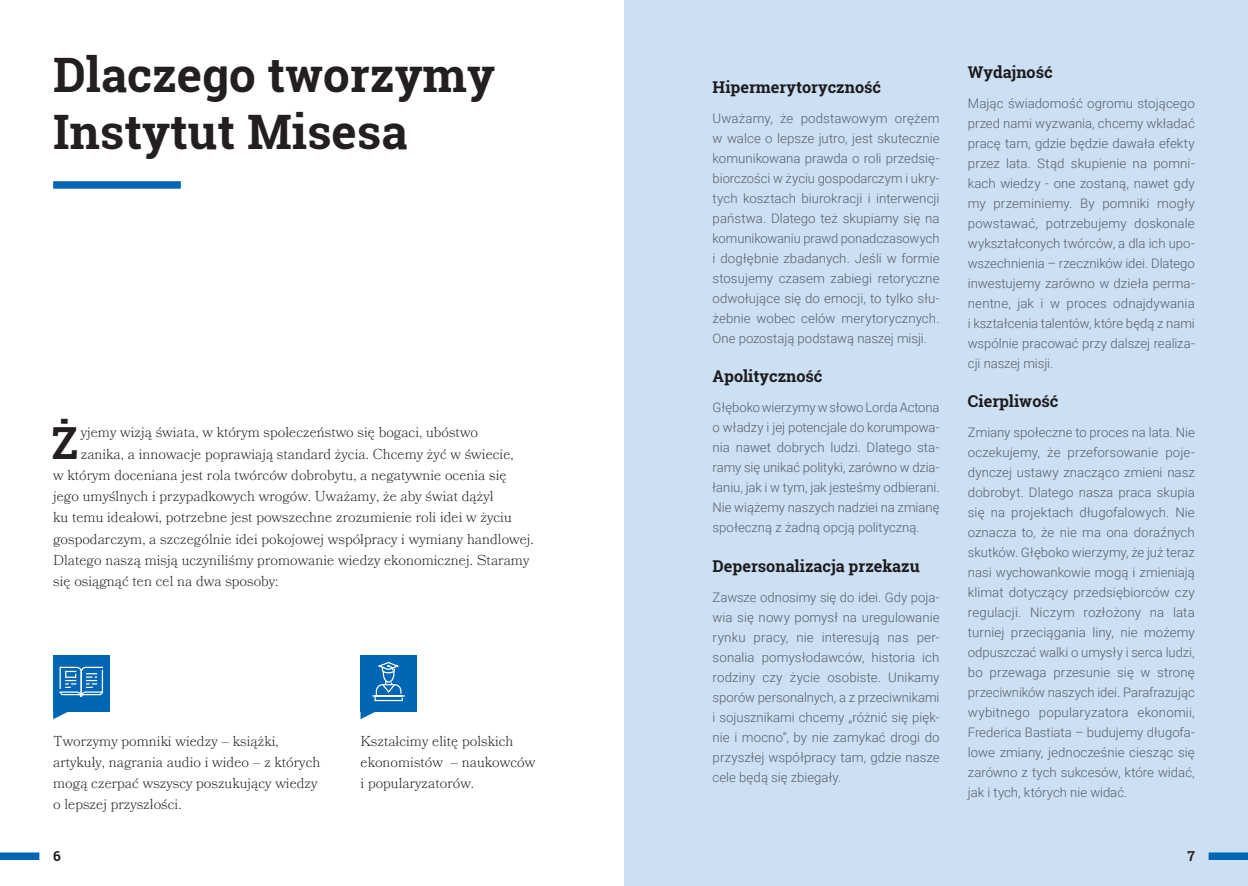
<style>
.page{position:relative;width:1248px;height:886px;background:#fff}
.page>*{position:absolute;margin:0;border:0;box-sizing:border-box;transform-origin:0 0}
.Title_Page{font:700 47.5px/57px "Roboto Slab";color:#231f20}
.Feature{font:700 44.25px "Roboto Slab";color:#231f20}
.t1{font:700 16.25px "Roboto Slab";color:#231f20}
.Feature-2{font:300 14.38px/21.2px "Bookmania";color:#231f20}
.t2{font:700 13.75px "Roboto Slab";color:#231f20}
.t3{font:300 13.12px/20px "Roboto";color:#6c6d70;text-align:justify}
</style>
<div class="page">
<div style="left:624px;top:0;width:623px;height:886px;background:#cddff2"></div>
<div style="left:53px;top:181px;width:128px;height:8px;background:#0166b3"></div>
<svg style="left:360px;top:655px;width:57px;height:64px;background:#2d80c0"></svg>
<svg style="left:53px;top:655px;width:56px;height:64px;background:#3485c2"></svg>
<div style="left:0;top:852px;width:39px;height:8px;background:#0166b3"></div>
<div style="left:1208px;top:852px;width:39px;height:8px;background:#0166b3"></div>
<p class="Title_Page" style="left:53px;top:46px;width:443px">Dlaczego tworzymy<br>Instytut Misesa</p>
<p class="t1" style="left:967px;top:60px;width:86px">Wydajność</p>
<p class="t3" style="left:967px;top:92px;width:228px">Mając świadomość ogromu stojącego przed nami wyzwania, chcemy wkładać pracę tam, gdzie będzie dawała efekty przez lata. Stąd skupienie na pomni&shy;kach wiedzy - one zostaną, nawet gdy my przeminiemy. By pomniki mogły powstawać, potrzebujemy doskonale wykształconych twórców, a dla ich upo&shy;wszechnienia – rzeczników idei. Dlatego inwestujemy zarówno w dzieła perma&shy;nentne, jak i w proces odnajdywania i kształcenia talentów, które będą z nami wspólnie pracować przy dalszej realiza&shy;cji naszej misji.</p>
<p class="t1" style="left:967px;top:390px;width:92px">Cierpliwość</p>
<p class="t3" style="left:967px;top:422px;width:228px">Zmiany społeczne to proces na lata. Nie oczekujemy, że przeforsowanie poje&shy;dynczej ustawy znacząco zmieni nasz dobrobyt. Dlatego nasza praca skupia się na projektach długofalowych. Nie oznacza to, że nie ma ona doraźnych skutków. Głęboko wierzymy, że już teraz nasi wychowankowie mogą i zmieniają klimat dotyczący przedsiębiorców czy regulacji. Niczym rozłożony na lata turniej przeciągania liny, nie możemy odpuszczać walki o umysły i serca ludzi, bo przewaga przesunie się w stronę przeciwników naszych idei. Parafrazując wybitnego popularyzatora ekonomii, Frederica Bastiata – budujemy długofa&shy;lowe zmiany, jednocześnie ciesząc się zarówno z tych sukcesów, które widać, jak i tych, których nie widać.</p>
<p class="t1" style="left:712px;top:76px;width:170px">Hipermerytoryczność</p>
<p class="t3" style="left:712px;top:108px;width:228px">Uważamy, że podstawowym orężem w walce o lepsze jutro, jest skutecznie komunikowana prawda o roli przedsię&shy;biorczości w życiu gospodarczym i ukry&shy;tych kosztach biurokracji i interwencji państwa. Dlatego też skupiamy się na komunikowaniu prawd ponadczasowych i dogłębnie zbadanych. Jeśli w formie stosujemy czasem zabiegi retoryczne odwołujące się do emocji, to tylko słu&shy;żebnie wobec celów merytorycznych.<br>One pozostają podstawą naszej misji.</p>
<p class="t1" style="left:712px;top:365px;width:111px">Apolityczność</p>
<p class="t3" style="left:712px;top:397px;width:228px">Głęboko wierzymy w słowo Lorda Actona o władzy i jej potencjale do korumpowa&shy;nia nawet dobrych ludzi. Dlatego sta&shy;ramy się unikać polityki, zarówno w dzia&shy;łaniu, jak i w tym, jak jesteśmy odbierani.<br>Nie wiążemy naszych nadziei na zmianę społeczną z żadną opcją polityczną.</p>
<p class="t1" style="left:712px;top:555px;width:209px">Depersonalizacja przekazu</p>
<p class="t3" style="left:712px;top:587px;width:228px">Zawsze odnosimy się do idei. Gdy poja&shy;wia się nowy pomysł na uregulowanie rynku pracy, nie interesują nas per&shy;sonalia pomysłodawców, historia ich rodziny czy życie osobiste. Unikamy sporów personalnych, a z przeciwnikami i sojusznikami chcemy „różnić się pięk&shy;nie i mocno”, by nie zamykać drogi do przyszłej współpracy tam, gdzie nasze cele będą się zbiegały.</p>
<p class="Feature" style="left:52px;top:412px;width:28px">Ż</p>
<p class="Feature-2" style="left:81px;top:422px;width:399px">yjemy wizją świata, w którym społeczeństwo się bogaci, ubóstwo</p>
<p class="Feature-2" style="left:81px;top:443px;width:434px">zanika, a innowacje poprawiają standard życia. Chcemy żyć w świecie,</p>
<p class="Feature-2" style="left:53px;top:464px;width:455px">w którym doceniana jest rola twórców dobrobytu, a negatywnie ocenia się</p>
<p class="Feature-2" style="left:53px;top:485px;width:442px">jego umyślnych i przypadkowych wrogów. Uważamy, że aby świat dążył</p>
<p class="Feature-2" style="left:53px;top:507px;width:460px">ku temu ideałowi, potrzebne jest powszechne zrozumienie roli idei w życiu</p>
<p class="Feature-2" style="left:53px;top:528px;width:482px">gospodarczym, a szczególnie idei pokojowej współpracy i wymiany handlowej.</p>
<p class="Feature-2" style="left:53px;top:549px;width:478px">Dlatego naszą misją uczyniliśmy promowanie wiedzy ekonomicznej. Staramy</p>
<p class="Feature-2" style="left:53px;top:570px;width:227px">się osiągnąć ten cel na dwa sposoby:</p>
<p class="Feature-2" style="left:53px;top:730px;width:269px">Tworzymy pomniki wiedzy – książki, artykuły, nagrania audio i wideo – z których mogą czerpać wszyscy poszukujący wiedzy o lepszej przyszłości.</p>
<p class="t2" style="left:53px;top:847px;width:9px">6</p>
<p class="t2" style="left:1187px;top:847px;width:9px">7</p>
<p class="Feature-2" style="left:360px;top:730px;width:176px">Kształcimy elitę polskich ekonomistów – naukowców i popularyzatorów.</p>
</div>
